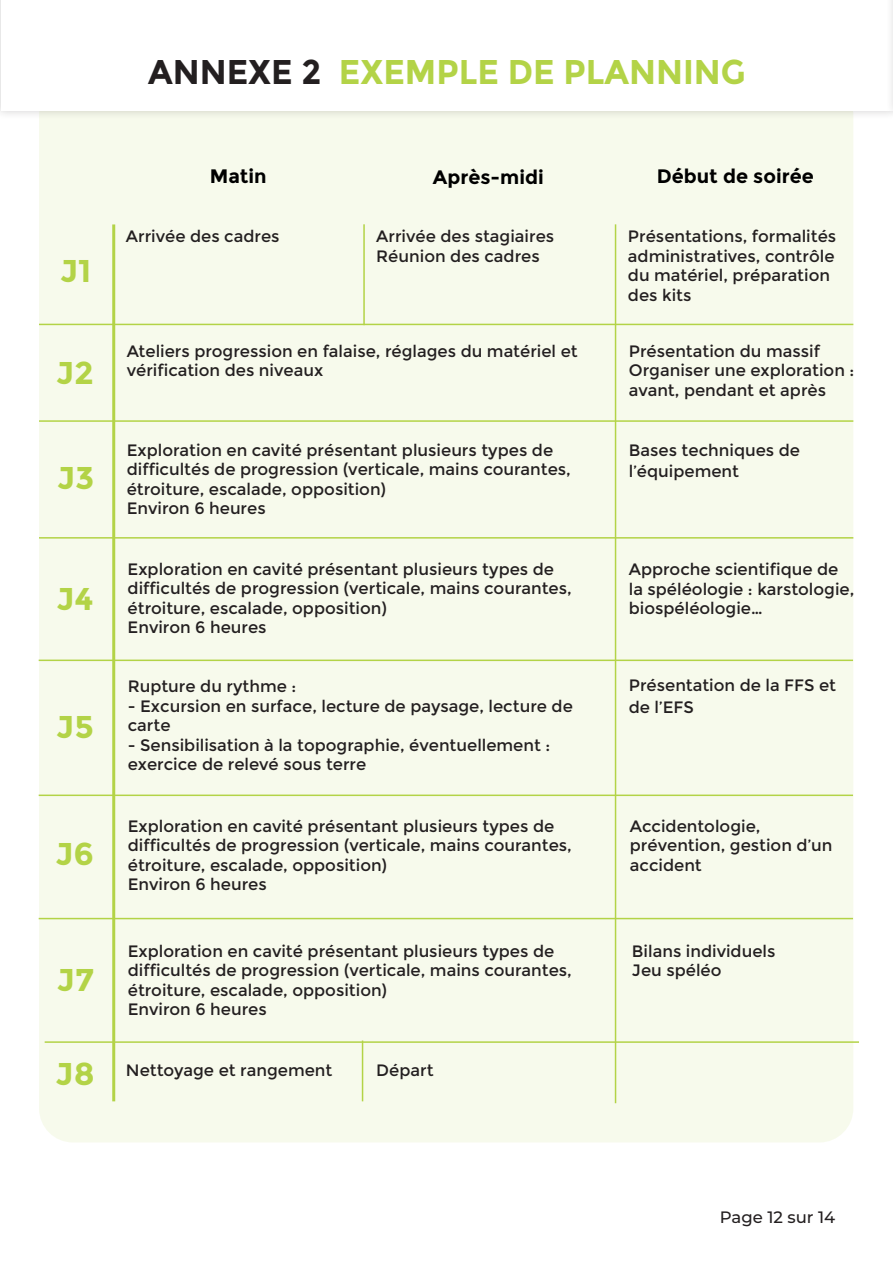
<style>
.page{position:relative;width:893px;height:1263px;background:#fff}
.page>*{position:absolute;margin:0;border:0;box-sizing:border-box;transform-origin:0 0}
.t1{font:700 34.35px "Montserrat";color:#b3d347;scale:.96 1}
.t2{font:700 31.5px "Montserrat";color:#b3d347;scale:1.04 1}
.t3{font:700 19.5px "Montserrat";color:#000}
.t4{font:16.5px/19.5px "Montserrat";color:#231f20}
.t5{font:500 16.5px "Montserrat";color:#231f20}
.s1{color:#231f20}
</style>
<div class="page">
<div style="left:39px;top:82px;width:814px;height:1060px;background:#f7faec;border-radius:34px"></div>
<div style="left:0;top:0;width:893px;height:120px;background:#231f20;opacity:.2"></div>
<div style="left:1px;top:0;width:892px;height:111px;background:#fff"></div>
<hr style="left:112px;top:224px;width:3px;height:877px;background:#b3d347">
<hr style="left:363px;top:224px;width:2px;height:101px;background:#b3d347">
<hr style="left:615px;top:224px;width:1px;height:879px;background:#b3d347">
<hr style="left:39px;top:324px;width:814px;height:1px;background:#b3d347">
<hr style="left:39px;top:420px;width:814px;height:2px;background:#b3d347">
<hr style="left:39px;top:537px;width:814px;height:2px;background:#b3d347">
<hr style="left:39px;top:918px;width:814px;height:1px;background:#b3d347">
<div style="left:886px;top:0;width:7px;height:119px;background:#f9f9f9"></div>
<hr style="left:362px;top:1040px;width:1px;height:61px;background:#b3d347">
<hr style="left:39px;top:794px;width:814px;height:2px;background:#b3d347">
<hr style="left:39px;top:659px;width:814px;height:2px;background:#b3d347">
<hr style="left:45px;top:1041px;width:814px;height:2px;background:#b3d347">
<p class="t1" style="left:148px;top:51px;width:624px"><span class="s1">ANNEXE 2</span> EXEMPLE DE PLANNING</p>
<p class="t2" style="left:60px;top:252px;width:32px">J1</p>
<p class="t2" style="left:56px;top:354px;width:38px">J2</p>
<p class="t2" style="left:57px;top:459px;width:38px">J3</p>
<p class="t2" style="left:56px;top:580px;width:38px">J4</p>
<p class="t2" style="left:56px;top:708px;width:38px">J5</p>
<p class="t2" style="left:55px;top:835px;width:39px">J6</p>
<p class="t2" style="left:57px;top:961px;width:37px">J7</p>
<p class="t2" style="left:55px;top:1055px;width:39px">J8</p>
<p class="t3" style="left:210px;top:165px;width:58px">Matin</p>
<p class="t3" style="left:433px;top:165px;width:112px">Après-midi</p>
<p class="t3" style="left:657px;top:165px;width:159px">Début de soirée</p>
<p class="t4" style="left:126px;top:227px;width:155px">Arrivée des cadres</p>
<p class="t4" style="left:376px;top:227px;width:179px">Arrivée des stagiaires</p>
<p class="t4" style="left:376px;top:246px;width:165px">Réunion des cadres</p>
<p class="t4" style="left:628px;top:227px;width:210px">Présentations, formalités administratives, contrôle</p>
<p class="t4" style="left:628px;top:266px;width:204px">du matériel, préparation</p>
<p class="t4" style="left:628px;top:285px;width:65px">des kits</p>
<p class="t4" style="left:127px;top:341px;width:452px">Ateliers progression en falaise, réglages du matériel et vérification des niveaux</p>
<p class="t4" style="left:629px;top:341px;width:193px">Présentation du massif</p>
<p class="t4" style="left:629px;top:361px;width:227px">Organiser une exploration : avant, pendant et après</p>
<p class="t4" style="left:127px;top:440px;width:428px">Exploration en cavité présentant plusieurs types de</p>
<p class="t4" style="left:127px;top:460px;width:446px">difficultés de progression (verticale, mains courantes, étroiture, escalade, opposition)</p>
<p class="t4" style="left:127px;top:499px;width:140px">Environ 6 heures</p>
<p class="t4" style="left:128px;top:559px;width:428px">Exploration en cavité présentant plusieurs types de</p>
<p class="t4" style="left:128px;top:579px;width:446px">difficultés de progression (verticale, mains courantes, étroiture, escalade, opposition)</p>
<p class="t4" style="left:128px;top:618px;width:140px">Environ 6 heures</p>
<p class="t4" style="left:128px;top:677px;width:170px">Rupture du rythme :</p>
<p class="t4" style="left:128px;top:696px;width:447px">- Excursion en surface, lecture de paysage, lecture de carte</p>
<p class="t4" style="left:128px;top:735px;width:424px">- Sensibilisation à la topographie, éventuellement :</p>
<p class="t4" style="left:128px;top:755px;width:240px">exercice de relevé sous terre</p>
<p class="t4" style="left:128px;top:816px;width:428px">Exploration en cavité présentant plusieurs types de</p>
<p class="t4" style="left:128px;top:836px;width:446px">difficultés de progression (verticale, mains courantes, étroiture, escalade, opposition)</p>
<p class="t4" style="left:128px;top:875px;width:140px">Environ 6 heures</p>
<p class="t4" style="left:128px;top:941px;width:428px">Exploration en cavité présentant plusieurs types de</p>
<p class="t4" style="left:128px;top:961px;width:446px">difficultés de progression (verticale, mains courantes, étroiture, escalade, opposition)</p>
<p class="t4" style="left:128px;top:1000px;width:140px">Environ 6 heures</p>
<p class="t4" style="left:126px;top:1061px;width:208px">Nettoyage et rangement</p>
<p class="t4" style="left:376px;top:1061px;width:59px">Départ</p>
<p class="t4" style="left:629px;top:440px;width:173px">Bases techniques de</p>
<p class="t4" style="left:629px;top:462px;width:112px">l’équipement</p>
<p class="t4" style="left:629px;top:560px;width:227px">Approche scientifique de la spéléologie : karstologie, biospéléologie…</p>
<p class="t4" style="left:629px;top:675px;width:209px;line-height:21.6px">Présentation de la FFS et de l’EFS</p>
<p class="t4" style="left:630px;top:816px;width:132px">Accidentologie,</p>
<p class="t4" style="left:630px;top:836px;width:204px">prévention, gestion d’un accident</p>
<p class="t4" style="left:632px;top:941px;width:145px">Bilans individuels</p>
<p class="t4" style="left:632px;top:961px;width:91px">Jeu spéléo</p>
<p class="t5" style="left:720px;top:1205px;width:117px">Page 12 sur 14</p>
</div>
